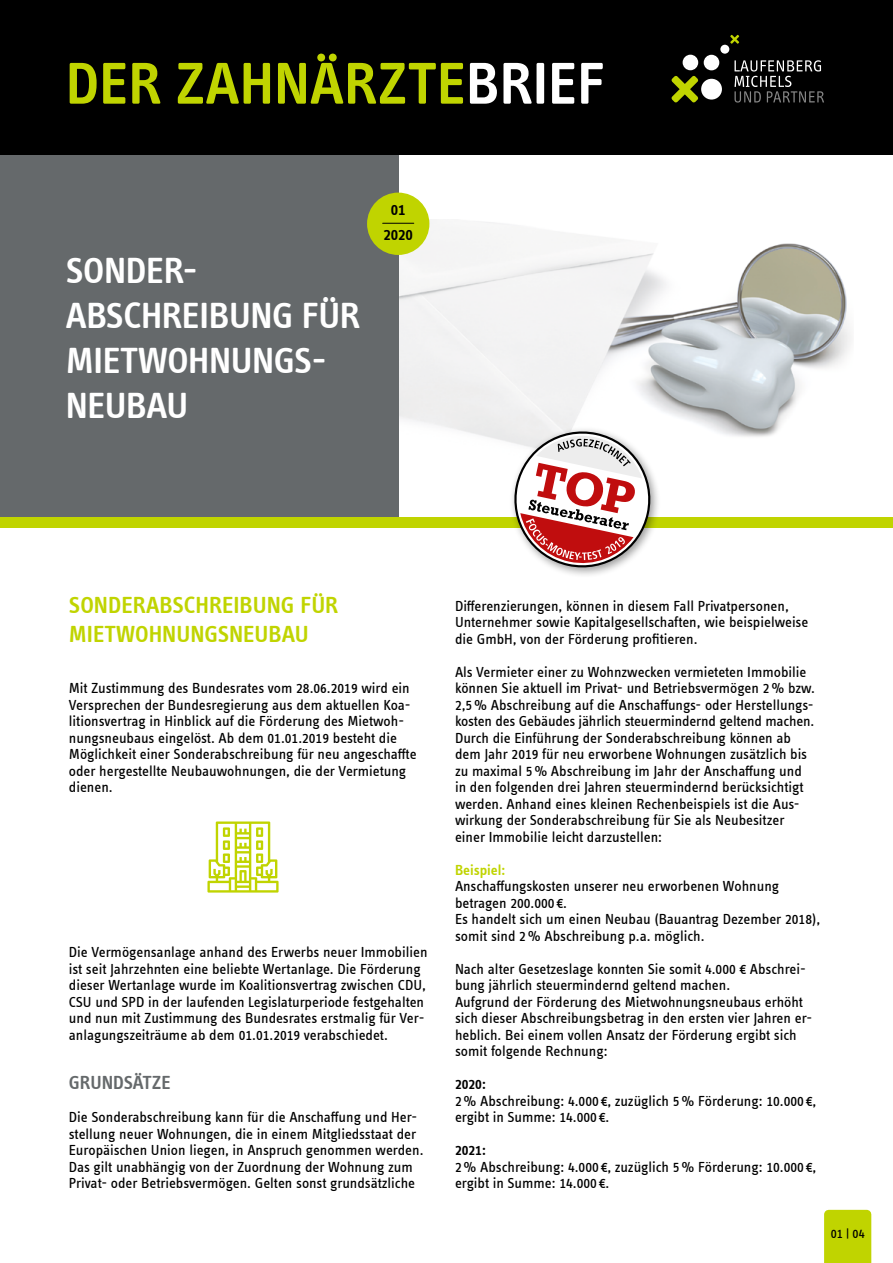
<style>
.page{position:relative;width:893px;height:1263px;background:#fff}
.page>*{position:absolute;margin:0;border:0;box-sizing:border-box;transform-origin:0 0}
.t1{font:600 60.9px "Info Text Offc Pro";color:#c0d400}
.t2{font:600 37.5px/45px "Info Text Offc Pro";letter-spacing:-.01em;color:#fff}
.t3{font:600 24px/28.8px "Info Text Offc Pro";color:#c0d400}
.t4{font:600 19.5px "Info Text Offc Pro";letter-spacing:-.005em;color:#65696b}
.t5{font:600 16.5px/24.5px "Info Text Offc Pro";color:#000;text-align:center}
.t6{font:15px/16.5px "Info Text Offc Pro";color:#000}
.t7{font:600 15px "Info Text Offc Pro";color:#000}
.t8{font:600 15px "Info Text Offc Pro";color:#c0d400}
.t9{font:13.5px "Info Text Offc Pro";color:#000}
.s1{color:#fff}
</style>
<div class="page">
<img style="left:398px;top:219px;width:453px;height:298px">
<div style="left:0;top:154px;width:398px;height:363px;background:#65696b"></div>
<div style="left:0;top:0;width:893px;height:154px;background:#000"></div>
<svg style="left:734px;top:60px;width:90px;height:43px"></svg>
<div style="left:683px;top:55px;width:15px;height:15px;background:#fff;border-radius:50%"></div>
<div style="left:704px;top:55px;width:15px;height:15px;background:#fff;border-radius:50%"></div>
<div style="left:720px;top:45px;width:9px;height:9px;background:#fff;border-radius:50%"></div>
<svg style="left:671px;top:75px;width:28px;height:28px"></svg>
<svg style="left:730px;top:35px;width:9px;height:9px"></svg>
<div style="left:701px;top:79px;width:21px;height:21px;background:#fff;border-radius:50%"></div>
<div style="left:824px;top:1210px;width:47px;height:53px;background:#c0d400"></div>
<div style="left:0;top:517px;width:893px;height:10px;background:#c0d400"></div>
<div style="left:367px;top:193px;width:62px;height:62px;background:#c0d400;border-radius:50%"></div>
<hr style="left:383px;top:223px;width:31px;height:1px;background:#000">
<div style="left:509px;top:426px;width:153px;height:153px;background:#000;opacity:.4"></div>
<svg style="left:509px;top:426px;width:146px;height:146px"></svg>
<svg style="left:207px;top:821px;width:72px;height:71px"></svg>
<h1 class="t1" style="left:66px;top:47px;width:541px">DER ZAHNÄRZTE<span class="s1">BRIEF</span></h1>
<h2 class="t2" style="left:66px;top:247px;width:296px">SONDER-<br>ABSCHREIBUNG FÜR<br>MIETWOHNUNGS-<br>NEUBAU</h2>
<p class="t5" style="left:383px;top:197px;width:31px">01<br>2020</p>
<h3 class="t3" style="left:69px;top:590px;width:271px">SONDERABSCHREIBUNG FÜR<br>MIETWOHNUNGSNEUBAU</h3>
<p class="t6" style="left:69px;top:679px;width:349px">Mit Zustimmung des Bundesrates vom 28.06.2019 wird ein Versprechen der Bundesregierung aus dem aktuellen Koa&shy;litionsvertrag in Hinblick auf die Förderung des Mietwoh&shy;nungsneubaus eingelöst. Ab dem 01.01.2019 besteht die Möglichkeit einer Sonderabschreibung für neu angeschaffte oder hergestellte Neubauwohnungen, die der Vermietung dienen.</p>
<p class="t6" style="left:69px;top:943px;width:360px">Die Vermögensanlage anhand des Erwerbs neuer Immobilien ist seit Jahrzehnten eine beliebte Wertanlage. Die Förderung dieser Wertanlage wurde im Koalitionsvertrag zwischen CDU, CSU und SPD in der laufenden Legislaturperiode festgehalten und nun mit Zustimmung des Bundesrates erstmalig für Ver&shy;anlagungszeiträume ab dem 01.01.2019 verabschiedet.</p>
<h3 class="t4" style="left:69px;top:1071px;width:103px">GRUNDSÄTZE</h3>
<p class="t6" style="left:69px;top:1108px;width:356px">Die Sonderabschreibung kann für die Anschaffung und Her&shy;stellung neuer Wohnungen, die in einem Mitgliedsstaat der Europäischen Union liegen, in Anspruch genommen werden.<br>Das gilt unabhängig von der Zuordnung der Wohnung zum Privat- oder Betriebsvermögen. Gelten sonst grundsätzliche</p>
<p class="t6" style="left:455px;top:597px;width:355px">Differenzierungen, können in diesem Fall Privatpersonen,<br>Unternehmer sowie Kapitalgesellschaften, wie beispielweise die GmbH, von der Förderung profitieren.</p>
<p class="t6" style="left:455px;top:663px;width:361px">Als Vermieter einer zu Wohnzwecken vermieteten Immobilie können Sie aktuell im Privat- und Betriebsvermögen 2% bzw.<br>2,5% Abschreibung auf die Anschaffungs- oder Herstellungs&shy;kosten des Gebäudes jährlich steuermindernd geltend machen.<br>Durch die Einführung der Sonderabschreibung können ab dem Jahr 2019 für neu erworbene Wohnungen zusätzlich bis zu maximal 5% Abschreibung im Jahr der Anschaffung und in den folgenden drei Jahren steuermindernd berücksichtigt werden. Anhand eines kleinen Rechenbeispiels ist die Aus&shy;wirkung der Sonderabschreibung für Sie als Neubesitzer einer Immobilie leicht darzustellen:</p>
<p class="t8" style="left:455px;top:861px;width:52px">Beispiel:</p>
<p class="t6" style="left:455px;top:877px;width:367px">Anschaffungskosten unserer neu erworbenen Wohnung betragen 200.000 €.<br>Es handelt sich um einen Neubau (Bauantrag Dezember 2018), somit sind 2% Abschreibung p.a. möglich.</p>
<p class="t6" style="left:455px;top:960px;width:359px">Nach alter Gesetzeslage konnten Sie somit 4.000 € Abschrei&shy;bung jährlich steuermindernd geltend machen.<br>Aufgrund der Förderung des Mietwohnungsneubaus erhöht sich dieser Abschreibungsbetrag in den ersten vier Jahren er&shy;heblich. Bei einem vollen Ansatz der Förderung ergibt sich somit folgende Rechnung:</p>
<p class="t7" style="left:455px;top:1075px;width:32px">2020:</p>
<p class="t6" style="left:455px;top:1092px;width:363px">2% Abschreibung: 4.000 €, zuzüglich 5% Förderung: 10.000 €, ergibt in Summe: 14.000 €.</p>
<p class="t7" style="left:455px;top:1141px;width:32px">2021:</p>
<p class="t6" style="left:455px;top:1158px;width:363px">2% Abschreibung: 4.000 €, zuzüglich 5% Förderung: 10.000 €, ergibt in Summe: 14.000 €.</p>
<p class="t9" style="left:831px;top:1225px;width:36px">01 | 04</p>
</div>
